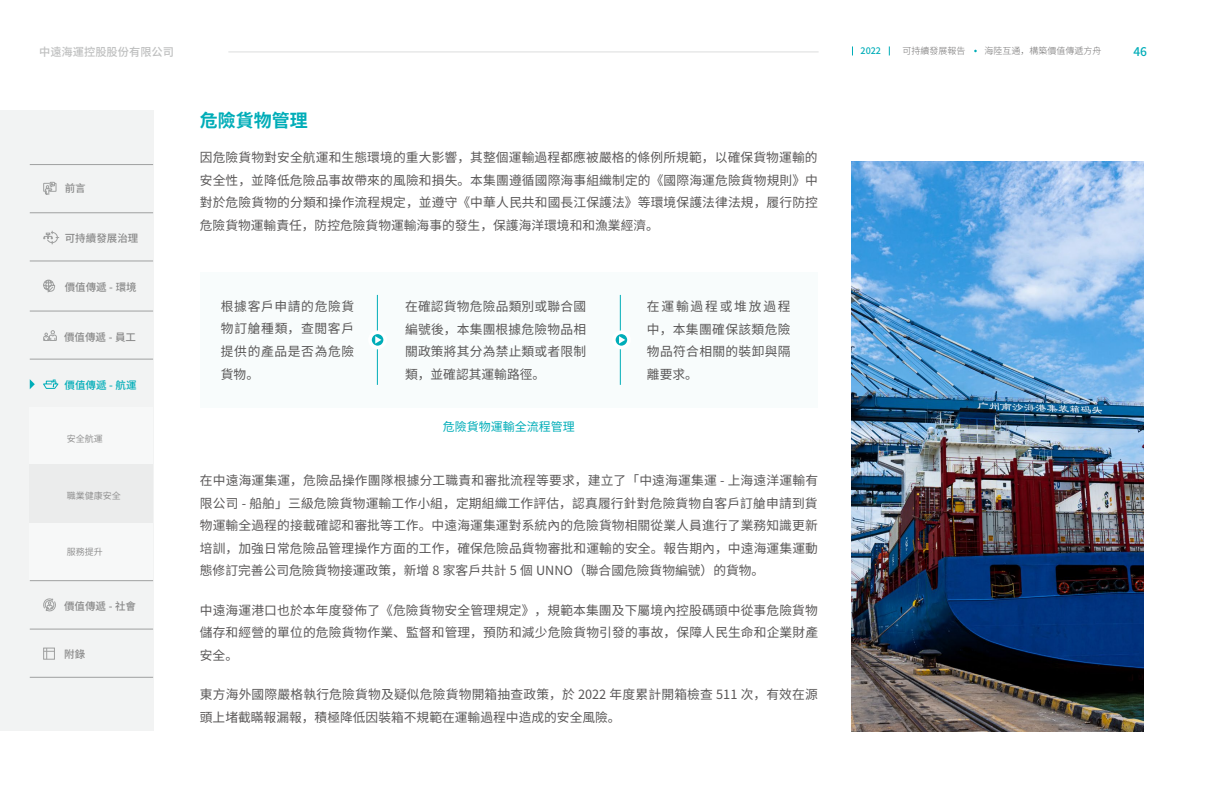
<style>
.page{position:relative;width:1212px;height:808px;background:#fff}
.page>*{position:absolute;margin:0;border:0;box-sizing:border-box;transform-origin:0 0}
.t1{font:700 18px "Source Han Sans SC";color:#00adb8}
.t2{font:12.75px/22.5px "Source Han Sans SC";letter-spacing:.01em;color:#595757;text-align:justify}
.t3{font:12px "Source Han Sans SC";color:#00adb8}
.t4{font:500 12px "Source Han Sans SC";color:#00adb8}
.t5{font:500 11.25px "Source Han Sans SC";color:#bfc0c0}
.t6{font:500 10.5px "Source Han Sans SC";color:#898989}
.t7{font:500 10.5px "Source Han Sans SC";color:#00adb8}
.t8{font:300 9px "Source Han Sans SC";color:#727171}
.t9{font:9px "Source Han Sans SC";color:#898989}
.t10{font:500 9px "Source Han Sans SC";color:#00adb8}
</style>
<div class="page">
<div style="left:0;top:110px;width:153px;height:621px;background:#f2f3f3"></div>
<div style="left:30px;top:407px;width:123px;height:58px;background:#f7f8f8"></div>
<div style="left:30px;top:523px;width:123px;height:57px;background:#f7f8f8"></div>
<div style="left:30px;top:465px;width:123px;height:58px;background:#ebecec"></div>
<hr style="left:30px;top:164px;width:123px;height:1px;background:#9fa0a0">
<hr style="left:30px;top:580px;width:123px;height:1px;background:#9fa0a0">
<hr style="left:30px;top:629px;width:123px;height:1px;background:#9fa0a0">
<hr style="left:30px;top:677px;width:123px;height:1px;background:#9fa0a0">
<svg style="left:43px;top:182px;width:13px;height:13px"></svg>
<svg style="left:43px;top:598px;width:13px;height:14px"></svg>
<hr style="left:30px;top:261px;width:123px;height:1px;background:#9fa0a0">
<svg style="left:43px;top:280px;width:12px;height:13px"></svg>
<hr style="left:30px;top:311px;width:123px;height:1px;background:#9fa0a0">
<hr style="left:30px;top:359px;width:123px;height:1px;background:#9fa0a0">
<svg style="left:43px;top:380px;width:15px;height:9px"></svg>
<svg style="left:30px;top:379px;width:5px;height:10px"></svg>
<svg style="left:43px;top:330px;width:14px;height:11px"></svg>
<hr style="left:30px;top:212px;width:123px;height:1px;background:#9fa0a0">
<svg style="left:43px;top:230px;width:17px;height:15px"></svg>
<div style="left:43px;top:648px;width:12px;height:11px;border:1px solid #9fa0a0"></div>
<svg style="left:44px;top:648px;width:11px;height:11px"></svg>
<hr style="left:228px;top:52px;width:591px;height:1px;background:#dcdddd">
<div style="left:200px;top:272px;width:618px;height:136px;background:#f8fcfc"></div>
<img style="left:852px;top:162px;width:291px;height:569px">
<hr style="left:377px;top:295px;width:1px;height:90px;background:#00adb8">
<hr style="left:620px;top:295px;width:1px;height:90px;background:#00adb8">
<svg style="left:370px;top:332px;width:15px;height:15px"></svg>
<div style="left:368px;top:330px;width:19px;height:19px;border:4px solid #fff;border-radius:50%"></div>
<svg style="left:375px;top:336px;width:6px;height:8px"></svg>
<svg style="left:614px;top:332px;width:15px;height:15px"></svg>
<div style="left:612px;top:330px;width:19px;height:19px;border:4px solid #fff;border-radius:50%"></div>
<svg style="left:619px;top:336px;width:6px;height:8px"></svg>
<p class="t5" style="left:39px;top:45px;width:136px">中遠海運控股股份有限公司</p>
<p class="t10" style="left:860px;top:46px;width:22px">2022</p>
<p class="t8" style="left:902px;top:46px;width:64px">可持續發展報告</p>
<p class="t8" style="left:984px;top:46px;width:118px">海陸互通，構築價值傳遞方舟</p>
<p class="t4" style="left:1133px;top:45px;width:15px">46</p>
<p class="t6" style="left:65px;top:182px;width:22px">前言</p>
<p class="t6" style="left:65px;top:232px;width:75px">可持續發展治理</p>
<p class="t6" style="left:65px;top:281px;width:73px">價值傳遞 - 環境</p>
<p class="t6" style="left:64px;top:331px;width:73px">價值傳遞 - 員工</p>
<p class="t7" style="left:65px;top:379px;width:73px">價值傳遞 - 航運</p>
<p class="t9" style="left:67px;top:434px;width:37px">安全航運</p>
<p class="t9" style="left:67px;top:490px;width:55px">職業健康安全</p>
<p class="t9" style="left:67px;top:546px;width:37px">服務提升</p>
<p class="t6" style="left:64px;top:600px;width:73px">價值傳遞 - 社會</p>
<p class="t6" style="left:64px;top:649px;width:22px">附錄</p>
<h1 class="t1" style="left:200px;top:110px;width:109px">危險貨物管理</h1>
<p class="t2" style="left:200px;top:147px;width:620px">因危險貨物對安全航運和生態環境的重大影響，其整個運輸過程都應被嚴格的條例所規範，以確保貨物運輸的安全性，並降低危險品事故帶來的風險和損失。本集團遵循國際海事組織制定的《國際海運危險貨物規則》中對於危險貨物的分類和操作流程規定，並遵守《中華人民共和國長江保護法》等環境保護法律法規，履行防控危險貨物運輸責任，防控危險貨物運輸海事的發生，保護海洋環境和和漁業經濟。</p>
<p class="t2" style="left:221px;top:295px;width:135px">根據客戶申請的危險貨物訂艙種類，查閲客戶提供的產品是否為危險貨物。</p>
<p class="t2" style="left:405px;top:295px;width:183px">在確認貨物危險品類別或聯合國編號後，本集團根據危險物品相關政策將其分為禁止類或者限制類，並確認其運輸路徑。</p>
<p class="t2" style="left:647px;top:295px;width:145px">在運輸過程或堆放過程中，本集團確保該類危險物品符合相關的裝卸與隔離要求。</p>
<p class="t3" style="left:443px;top:420px;width:133px">危險貨物運輸全流程管理</p>
<p class="t2" style="left:200px;top:470px;width:620px">在中遠海運集運，危險品操作團隊根據分工職責和審批流程等要求，建立了「中遠海運集運 - 上海遠洋運輸有限公司 - 船舶」三級危險貨物運輸工作小組，定期組織工作評估，認真履行針對危險貨物自客戶訂艙申請到貨物運輸全過程的接載確認和審批等工作。中遠海運集運對系統內的危險貨物相關從業人員進行了業務知識更新培訓，加強日常危險品管理操作方面的工作，確保危險品貨物審批和運輸的安全。報告期內，中遠海運集運動態修訂完善公司危險貨物接運政策，新增 8 家客戶共計 5 個 UNNO（聯合國危險貨物編號）的貨物。</p>
<p class="t2" style="left:200px;top:599px;width:620px">中遠海運港口也於本年度發佈了《危險貨物安全管理規定》，規範本集團及下屬境內控股碼頭中從事危險貨物儲存和經營的單位的危險貨物作業、監督和管理，預防和減少危險貨物引發的事故，保障人民生命和企業財產安全。</p>
<p class="t2" style="left:200px;top:684px;width:619px">東方海外國際嚴格執行危險貨物及疑似危險貨物開箱抽查政策，於 2022 年度累計開箱檢查 511 次，有效在源頭上堵截瞞報漏報，積極降低因裝箱不規範在運輸過程中造成的安全風險。</p>
</div>
